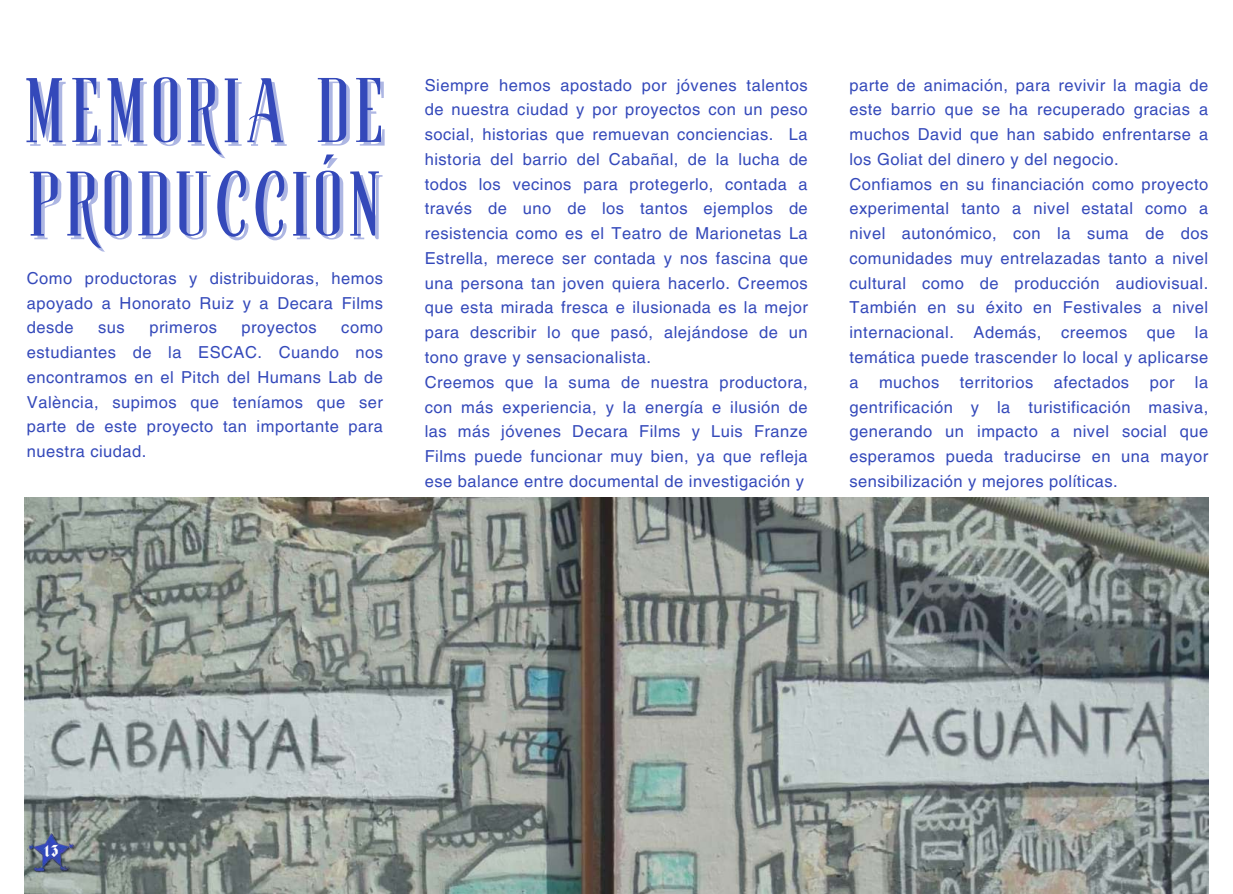
<style>
.page{position:relative;width:1233px;height:894px;background:#fff}
.page>*{position:absolute;margin:0;border:0;box-sizing:border-box;transform-origin:0 0}
.t1{font:82.5px/93.3px "Roller Coaster";letter-spacing:.09em;color:#3449ba}
.t2{font:22.2px "Halja OT";color:#fdfdfd}
.t3{font:16.5px/24.8px "Helvetica LT Pro";letter-spacing:.03em;color:#3449ba;text-align:justify}
</style>
<div class="page">
<img style="left:24px;top:497px;width:1185px;height:396px">
<img style="left:27px;top:831px;width:48px;height:41px">
<h1 class="t1" style="left:26px;top:75px;width:359px">MEMORIA DE<br>PRODUCCIÓN</h1>
<p class="t3" style="left:27px;top:267px;width:358px">Como productoras y distribuidoras, hemos apoyado a Honorato Ruiz y a Decara Films desde</p>
<p class="t3" style="left:98px;top:316px;width:28px">sus</p>
<p class="t3" style="left:149px;top:316px;width:69px">primeros</p>
<p class="t3" style="left:241px;top:316px;width:77px">proyectos</p>
<p class="t3" style="left:27px;top:316px;width:358px;text-indent:314px">como estudiantes de la ESCAC. Cuando nos encontramos en el Pitch del Humans Lab de València, supimos que teníamos que ser parte de este proyecto tan importante para nuestra ciudad.</p>
<p class="t3" style="left:425px;top:74px;width:385px;text-align:left">Siempre hemos apostado por jóvenes talentos de nuestra ciudad y por proyectos con un peso social, historias que remuevan conciencias. La historia del barrio del Cabañal, de la lucha de todos los vecinos para protegerlo, contada a través de uno de los tantos ejemplos de resistencia como es el Teatro de Marionetas La Estrella, merece ser contada y nos fascina que una persona tan joven quiera hacerlo. Creemos que esta mirada fresca e ilusionada es la mejor para describir lo que pasó, alejándose de un tono grave y sensacionalista.<br>Creemos que la suma de nuestra productora, con más experiencia, y la energía e ilusión de las más jóvenes Decara Films y Luis Franze Films puede funcionar muy bien, ya que refleja ese balance entre documental de investigación y</p>
<p class="t3" style="left:849px;top:74px;width:360px;text-align:left">parte de animación, para revivir la magia de este barrio que se ha recuperado gracias a muchos David que han sabido enfrentarse a los Goliat del dinero y del negocio.<br>Confiamos en su financiación como proyecto experimental tanto a nivel estatal como a nivel autonómico, con la suma de dos comunidades muy entrelazadas tanto a nivel cultural como de producción audiovisual.<br>También en su éxito en Festivales a nivel internacional. Además, creemos que la temática puede trascender lo local y aplicarse a muchos territorios afectados por la gentrificación y la turistificación masiva, generando un impacto a nivel social que esperamos pueda traducirse en una mayor sensibilización y mejores políticas.</p>
<h2 class="t2" style="left:43px;top:840px;width:17px">13</h2>
</div>
